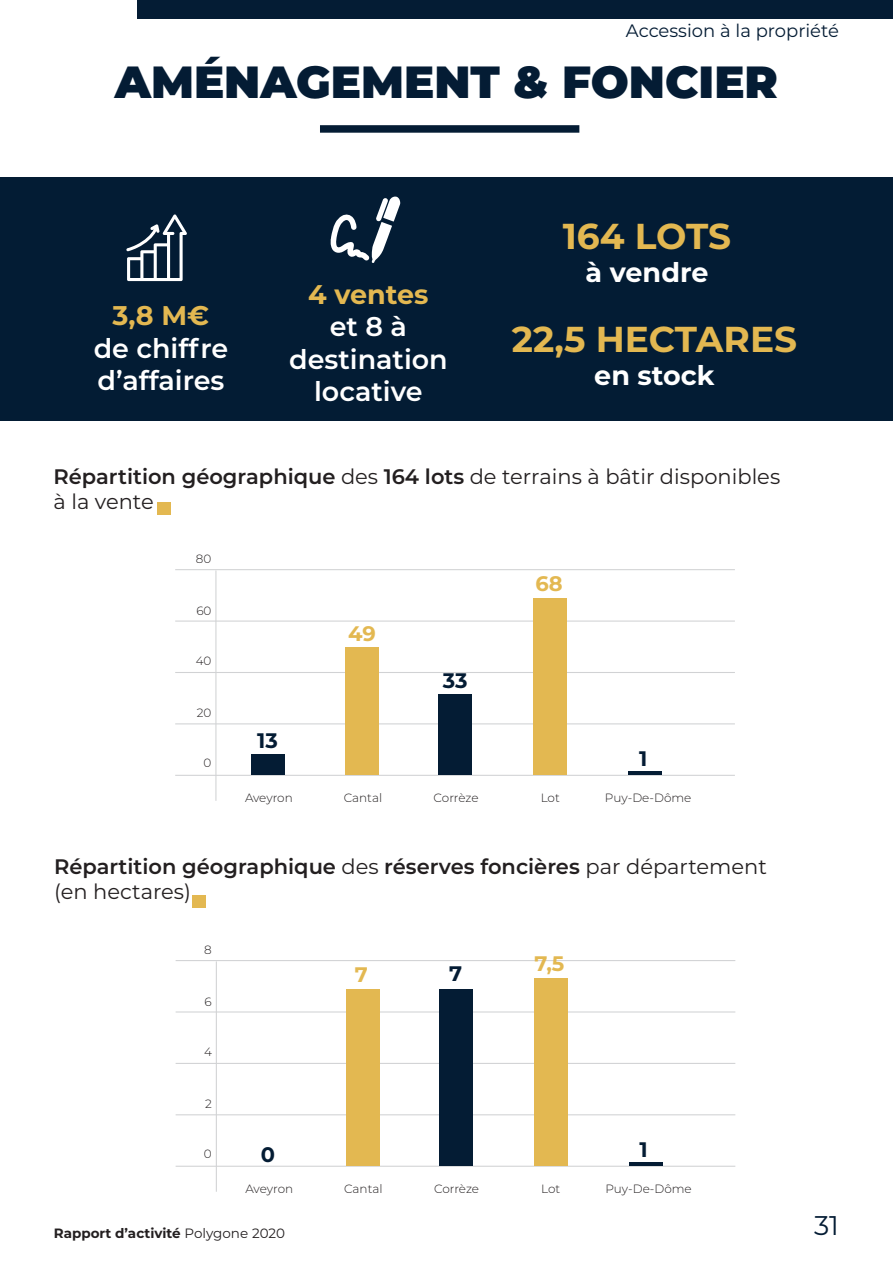
<style>
.page{position:relative;width:893px;height:1263px;background:#fff}
.page>*{position:absolute;margin:0;border:0;box-sizing:border-box;transform-origin:0 0}
.t1{font:900 45px "Montserrat";color:#041c34}
.t2{font:700 36px "Montserrat";color:#e3b851}
.t3{font:600 27px/32.4px "Montserrat";color:#fff;text-align:center}
.t4{font:700 27px "Montserrat";color:#fff}
.t5{font:700 27px "Montserrat";color:#e3b851}
.t6{font:27px "Montserrat";color:#041c34}
.t7{font:600 21px/25.2px "Montserrat";color:#231f20}
.t8{font:21px/25.2px "Montserrat";color:#231f20}
.t9{font:700 21px "Montserrat";color:#041c34}
.t10{font:700 21px "Montserrat";color:#e3b851}
.t11{font:18px "Montserrat";color:#041c34}
.t12{font:700 13.5px "Montserrat";color:#231f20}
.t13{font:300 12px "Montserrat";color:#231f20}
.s1{font-weight:600}
.s2{font-weight:400}
</style>
<div class="page">
<div style="left:0;top:177px;width:893px;height:244px;background:#031c34"></div>
<div style="left:137px;top:0;width:756px;height:18px;background:#041c34"></div>
<div style="left:320px;top:125px;width:259px;height:8px;background:#041c34"></div>
<svg style="left:331px;top:196px;width:69px;height:67px"></svg>
<hr style="left:175px;top:775px;width:560px;height:1px;background:#d1d2d4">
<hr style="left:176px;top:1166px;width:559px;height:1px;background:#d1d2d4">
<hr style="left:215px;top:570px;width:1px;height:231px;background:#d1d2d4">
<hr style="left:216px;top:961px;width:1px;height:231px;background:#d1d2d4">
<hr style="left:175px;top:723px;width:560px;height:1px;background:#d1d2d4">
<hr style="left:176px;top:1114px;width:559px;height:1px;background:#d1d2d4">
<hr style="left:175px;top:672px;width:560px;height:1px;background:#d1d2d4">
<hr style="left:176px;top:1063px;width:559px;height:1px;background:#d1d2d4">
<hr style="left:175px;top:620px;width:560px;height:2px;background:#d1d2d4">
<hr style="left:176px;top:1011px;width:559px;height:1px;background:#d1d2d4">
<hr style="left:175px;top:569px;width:560px;height:1px;background:#d1d2d4">
<hr style="left:176px;top:960px;width:559px;height:1px;background:#d1d2d4">
<div style="left:251px;top:754px;width:34px;height:21px;background:#041c34"></div>
<div style="left:345px;top:648px;width:34px;height:127px;background:#e3b851"></div>
<div style="left:346px;top:989px;width:33px;height:177px;background:#e3b851"></div>
<div style="left:439px;top:695px;width:33px;height:80px;background:#041c34"></div>
<div style="left:439px;top:989px;width:33px;height:177px;background:#041c34"></div>
<div style="left:534px;top:598px;width:33px;height:177px;background:#e3b851"></div>
<div style="left:534px;top:978px;width:33px;height:188px;background:#e3b851"></div>
<hr style="left:628px;top:771px;width:34px;height:4px;background:#041c34">
<hr style="left:629px;top:1162px;width:33px;height:4px;background:#041c34">
<div style="left:158px;top:502px;width:13px;height:13px;background:#e3b851"></div>
<div style="left:193px;top:895px;width:13px;height:12px;background:#e3b851"></div>
<svg style="left:126px;top:214px;width:61px;height:67px"></svg>
<h3 class="t11" style="left:626px;top:18px;width:215px">Accession à la propriété</h3>
<h1 class="t1" style="left:115px;top:48px;width:665px">AMÉNAGEMENT &amp; FONCIER</h1>
<h3 class="t5" style="left:113px;top:296px;width:98px">3,8 M€</h3>
<h3 class="t3" style="left:94px;top:331px;width:136px;text-align:left">de chiffre d’affaires</h3>
<h3 class="t5" style="left:308px;top:275px;width:122px">4 ventes</h3>
<h3 class="t3" style="left:289px;top:309px;width:160px">et 8 à destination locative</h3>
<h2 class="t2" style="left:563px;top:211px;width:170px">164 LOTS</h2>
<h3 class="t4" style="left:586px;top:253px;width:125px">à vendre</h3>
<h2 class="t2" style="left:512px;top:313px;width:287px">22,5 HECTARES</h2>
<h3 class="t4" style="left:594px;top:356px;width:122px">en stock</h3>
<h3 class="t8" style="left:54px;top:463px;width:728px"><span class="s1">Répartition géographique</span> des <span class="s1">164 lots</span> de terrains à bâtir disponibles à la vente</h3>
<p class="t13" style="left:196px;top:551px;width:17px">80</p>
<p class="t13" style="left:196px;top:603px;width:17px">60</p>
<p class="t13" style="left:196px;top:652px;width:17px">40</p>
<p class="t13" style="left:197px;top:705px;width:16px">20</p>
<p class="t13" style="left:204px;top:754px;width:9px">0</p>
<h3 class="t9" style="left:257px;top:725px;width:22px">13</h3>
<p class="t13" style="left:245px;top:790px;width:49px">Aveyron</p>
<h3 class="t10" style="left:348px;top:618px;width:29px">49</h3>
<p class="t13" style="left:344px;top:790px;width:40px">Cantal</p>
<h3 class="t9" style="left:443px;top:666px;width:26px">33</h3>
<p class="t13" style="left:434px;top:790px;width:47px">Corrèze</p>
<h3 class="t10" style="left:535px;top:568px;width:29px">68</h3>
<p class="t13" style="left:541px;top:790px;width:21px">Lot</p>
<h3 class="t9" style="left:639px;top:743px;width:10px">1</h3>
<p class="t13" style="left:605px;top:790px;width:88px">Puy-De-Dôme</p>
<h3 class="t7" style="left:54px;top:853px;width:714px">Répartition géographique <span class="s2">des</span> réserves foncières <span class="s2">par département (en hectares)</span></h3>
<p class="t13" style="left:204px;top:941px;width:9px">8</p>
<p class="t13" style="left:205px;top:994px;width:9px">6</p>
<p class="t13" style="left:204px;top:1043px;width:9px">4</p>
<p class="t13" style="left:205px;top:1095px;width:8px">2</p>
<p class="t13" style="left:204px;top:1145px;width:9px">0</p>
<h3 class="t9" style="left:261px;top:1139px;width:16px">0</h3>
<p class="t13" style="left:245px;top:1181px;width:49px">Aveyron</p>
<h3 class="t10" style="left:355px;top:959px;width:15px">7</h3>
<p class="t13" style="left:344px;top:1181px;width:40px">Cantal</p>
<h3 class="t9" style="left:449px;top:959px;width:15px">7</h3>
<p class="t13" style="left:434px;top:1181px;width:47px">Corrèze</p>
<h3 class="t10" style="left:534px;top:948px;width:31px">7,5</h3>
<p class="t13" style="left:541px;top:1181px;width:21px">Lot</p>
<h3 class="t9" style="left:640px;top:1134px;width:10px">1</h3>
<p class="t13" style="left:605px;top:1181px;width:88px">Puy-De-Dôme</p>
<p class="t12" style="left:54px;top:1223px;width:233px">Rapport d’activité <span class="s2">Polygone 2020</span></p>
<h3 class="t6" style="left:814px;top:1207px;width:26px">31</h3>
</div>
